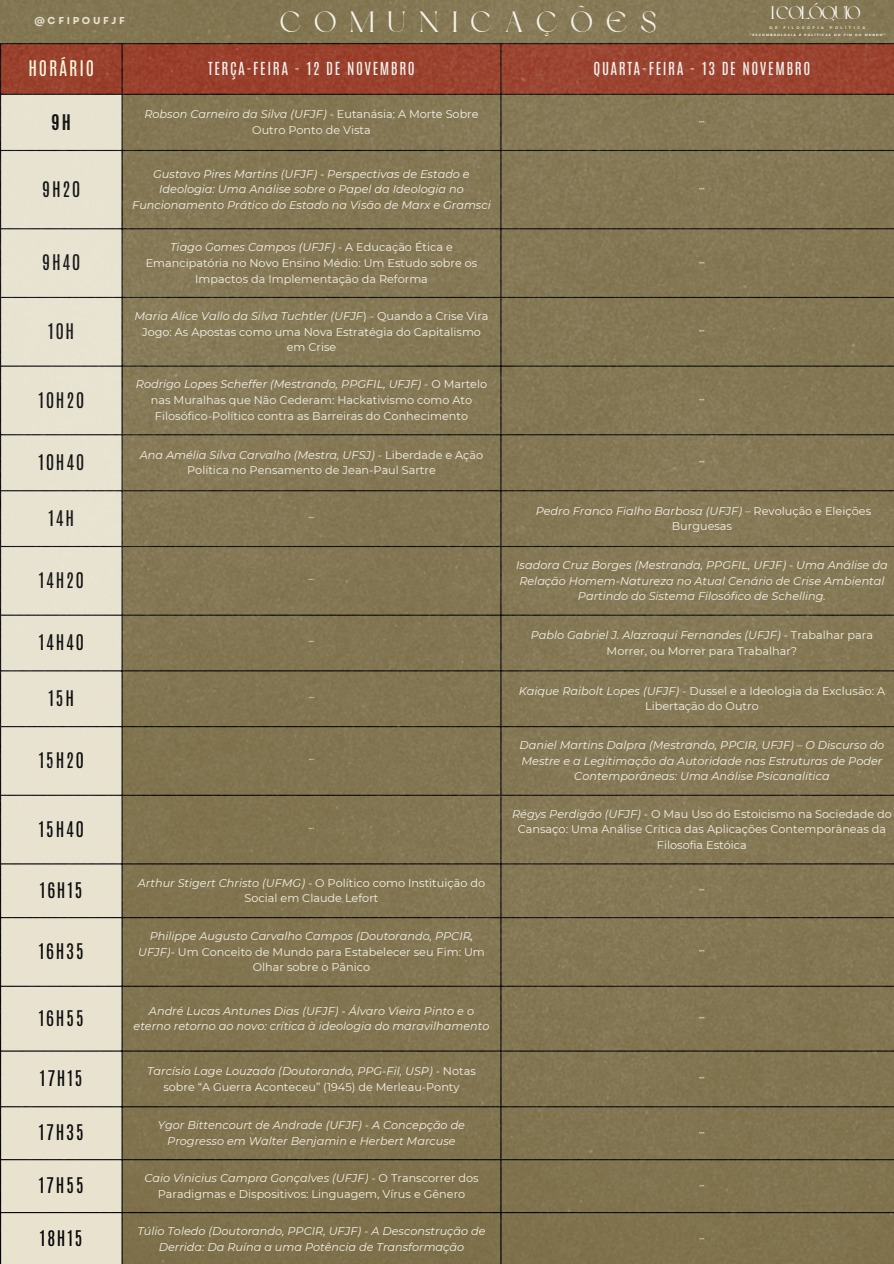
<style>
.page{position:relative;width:894px;height:1264px;background:#fff}
.page>*{position:absolute;margin:0;border:0;box-sizing:border-box;transform-origin:0 0}
.t1{font:29.1px "Dream Avenue";letter-spacing:.445em;color:#f6f3e8}
.t2{font:18px "Antonio";letter-spacing:.1em;color:#000}
.t3{font:18px "Dream Avenue";letter-spacing:-.06em;color:#fff}
.t4{font:18px "Antonio";letter-spacing:.1em;color:#f8f7da}
.t5{font:700 18px "Antonio";color:#000}
.t6{font:15px "Antonio";letter-spacing:.1em;color:#f6f1ef}
.t7{font:11.25px/15.8px "Montserrat";color:#f6f3e8;text-align:center}
.t8{font:italic 11.25px/15.8px "Montserrat";color:#f6f3e8;text-align:center}
.t9{font:700 10.05px "Garet";letter-spacing:.26em;color:#e8e2ce}
.t10{font:4.5px "Roboto";color:#f6f3e8}
.t11{font:4.5px "Montserrat";color:#f6f3e8}
.t12{font:4.5px "Arimo";color:#f6f3e8}
.t13{font:700 3.75px "Montserrat";letter-spacing:.66em;color:#e8e2ce}
.t14{font:italic 700 3.15px "Montserrat";letter-spacing:.36em;color:#fff}
.s1{font-style:italic}
.s2{font-style:normal}
</style>
<div class="page">
<hr style="left:893px;top:44px;width:1px;height:1219px;background:#000">
<hr style="left:0;top:1263px;width:893px;height:1px;background:#000">
<img style="left:0;top:0;width:893px;height:1263px">
<p class="t9" style="left:34px;top:13px;width:92px">@CFIPOUFJF</p>
<p class="t1" style="left:280px;top:10px;width:378px">COMUNICAÇÕES</p>
<p class="t3" style="left:771px;top:5px;width:91px">I COLÓQUIO</p>
<p class="t13" style="left:769px;top:25px;width:9px">D E</p>
<p class="t13" style="left:783px;top:25px;width:42px">FILOSOFIA</p>
<p class="t13" style="left:829px;top:25px;width:37px">POLÍTICA</p>
<p class="t14" style="left:749px;top:33px;width:137px">"ESCOMBROLOGIA E POLÍTICAS DO FIM DO MUNDO"</p>
<p class="t4" style="left:28px;top:55px;width:67px">HORÁRIO</p>
<p class="t6" style="left:208px;top:58px;width:208px">TERÇA-FEIRA - 12 DE NOVEMBRO</p>
<h1 class="t6" style="left:593px;top:58px;width:218px">QUARTA-FEIRA - 13 DE NOVEMBRO</h1>
<h2 class="t5" style="left:52px;top:109px;width:21px">9H</h2>
<p class="t7" style="left:144px;top:106px;width:335px"><span class="s1">Robson Carneiro da Silva (UFJF) -</span> Eutanásia: A Morte Sobre<br>Outro Ponto de Vista</p>
<p class="t10" style="left:698px;top:120px;width:7px">***</p>
<p class="t2" style="left:42px;top:176px;width:39px">9H20</p>
<p class="t8" style="left:132px;top:166px;width:360px">Gustavo Pires Martins (UFJF) - Perspectivas de Estado e<br>Ideologia: Uma Análise sobre o Papel da Ideologia no<br>Funcionamento Prático do Estado na Visão de Marx e Gramsci</p>
<p class="t2" style="left:42px;top:250px;width:39px">9H40</p>
<p class="t7" style="left:146px;top:239px;width:333px"><span class="s1">Tiago Gomes Campos (UFJF)</span> - A Educação Ética e<br>Emancipatória no Novo Ensino Médio: Um Estudo sobre os<br>Impactos da Implementação da Reforma</p>
<p class="t2" style="left:48px;top:318px;width:27px">10H</p>
<p class="t7" style="left:134px;top:308px;width:355px"><span class="s1">Maria Alice Vallo da Silva Tuchtler (UFJF</span>) - Quando a Crise Vira<br>Jogo: As Apostas como uma Nova Estratégia do Capitalismo em Crise</p>
<p class="t2" style="left:39px;top:387px;width:47px">10H20</p>
<p class="t7" style="left:136px;top:376px;width:352px"><span class="s1">Rodrigo Lopes Scheffer (Mestrando, PPGFIL, UFJF)</span> - O Martelo nas Muralhas que Não Cederam: Hackativismo como Ato<br>Filosófico-Político contra as Barreiras do Conhecimento</p>
<p class="t10" style="left:698px;top:187px;width:7px">***</p>
<p class="t10" style="left:698px;top:260px;width:7px">***</p>
<p class="t10" style="left:698px;top:329px;width:7px">***</p>
<p class="t10" style="left:698px;top:398px;width:7px">***</p>
<p class="t2" style="left:39px;top:449px;width:47px">10H40</p>
<p class="t7" style="left:140px;top:446px;width:345px"><span class="s1">Ana Amélia Silva Carvalho (Mestra, UFSJ) -</span> Liberdade e Ação<br>Política no Pensamento de Jean-Paul Sartre</p>
<p class="t10" style="left:698px;top:460px;width:7px">***</p>
<p class="t2" style="left:48px;top:505px;width:27px">14H</p>
<p class="t11" style="left:309px;top:515px;width:7px">***</p>
<p class="t8" style="left:535px;top:502px;width:337px">Pedro Franco Fialho Barbosa (UFJF) – <span class="s2">Revolução e Eleições<br>Burguesas</span></p>
<p class="t2" style="left:39px;top:567px;width:47px">14H20</p>
<p class="t11" style="left:309px;top:577px;width:7px">***</p>
<p class="t8" style="left:516px;top:557px;width:373px">Isadora Cruz Borges (Mestranda, PPGFIL, UFJF) - Uma Análise da<br>Relação Homem-Natureza no Atual Cenário de Crise Ambiental<br>Partindo do Sistema Filosófico de Schelling.</p>
<p class="t2" style="left:39px;top:629px;width:47px">14H40</p>
<p class="t11" style="left:309px;top:640px;width:7px">***</p>
<p class="t7" style="left:530px;top:627px;width:343px"><span class="s1">Pablo Gabriel J. Alazraqui Fernandes (UFJF)</span> - Trabalhar para<br>Morrer, ou Morrer para Trabalhar?</p>
<p class="t2" style="left:48px;top:685px;width:27px">15H</p>
<p class="t11" style="left:309px;top:695px;width:7px">***</p>
<p class="t7" style="left:518px;top:682px;width:368px"><span class="s1">Kaique Raibolt Lopes (UFJF)</span> - Dussel e a Ideologia da Exclusão: A<br>Libertação do Outro</p>
<p class="t2" style="left:39px;top:747px;width:47px">15H20</p>
<p class="t11" style="left:309px;top:757px;width:7px">***</p>
<p class="t8" style="left:519px;top:737px;width:366px">Daniel Martins Dalpra (Mestrando, PPCIR, UFJF) – O Discurso do<br>Mestre e a Legitimação da Autoridade nas Estruturas de Poder<br>Contemporâneas: Uma Análise Psicanalítica</p>
<p class="t2" style="left:39px;top:816px;width:47px">15H40</p>
<p class="t11" style="left:309px;top:826px;width:7px">***</p>
<p class="t7" style="left:512px;top:805px;width:381px"><span class="s1">Régys Perdigão (UFJF) -</span> O Mau Uso do Estoicismo na Sociedade do<br>Cansaço: Uma Análise Crítica das Aplicações Contemporâneas da<br>Filosofia Estóica</p>
<p class="t2" style="left:40px;top:877px;width:44px">16H15</p>
<p class="t7" style="left:138px;top:874px;width:348px"><span class="s1">Arthur Stigert Christo (UFMG)</span> - O Político como Instituição do<br>Social em Claude Lefort</p>
<p class="t10" style="left:698px;top:888px;width:7px">***</p>
<p class="t2" style="left:39px;top:938px;width:47px">16H35</p>
<p class="t7" style="left:138px;top:928px;width:348px"><span class="s1">Philippe Augusto Carvalho Campos (Doutorando, PPCIR,<br>UFJF)-</span> Um Conceito de Mundo para Estabelecer seu Fim: Um<br>Olhar sobre o Pânico</p>
<p class="t2" style="left:39px;top:1005px;width:47px">16H55</p>
<p class="t8" style="left:133px;top:1002px;width:357px">André Lucas Antunes Dias (UFJF) - Álvaro Vieira Pinto e o eterno retorno ao novo: crítica à ideologia do maravilhamento</p>
<p class="t10" style="left:698px;top:949px;width:7px">***</p>
<p class="t10" style="left:698px;top:1016px;width:7px">***</p>
<p class="t2" style="left:40px;top:1065px;width:44px">17H15</p>
<p class="t7" style="left:147px;top:1062px;width:330px"><span class="s1">Tarcísio Lage Louzada (Doutorando, PPG-Fil, USP) -</span> Notas sobre “A Guerra Aconteceu” (1945) de Merleau-Ponty</p>
<p class="t10" style="left:698px;top:1076px;width:7px">***</p>
<p class="t2" style="left:39px;top:1119px;width:47px">17H35</p>
<p class="t8" style="left:158px;top:1117px;width:308px">Ygor Bittencourt de Andrade (UFJF) - A Concepção de<br>Progresso em Walter Benjamin e Herbert Marcuse</p>
<p class="t10" style="left:698px;top:1130px;width:7px">***</p>
<p class="t2" style="left:39px;top:1172px;width:47px">17H55</p>
<p class="t7" style="left:144px;top:1170px;width:336px"><span class="s1">Caio Vinicius Campra Gonçalves (UFJF) -</span> O Transcorrer dos<br>Paradigmas e Dispositivos: Linguagem, Vírus e Gênero</p>
<p class="t12" style="left:699px;top:1183px;width:7px">***</p>
<p class="t2" style="left:40px;top:1225px;width:44px">18H15</p>
<p class="t8" style="left:137px;top:1222px;width:349px">Túlio Toledo (Doutorando, PPCIR, UFJF) - A Desconstrução de<br>Derrida: Da Ruína a uma Potência de Transformação</p>
<p class="t12" style="left:699px;top:1236px;width:7px">***</p>
</div>
